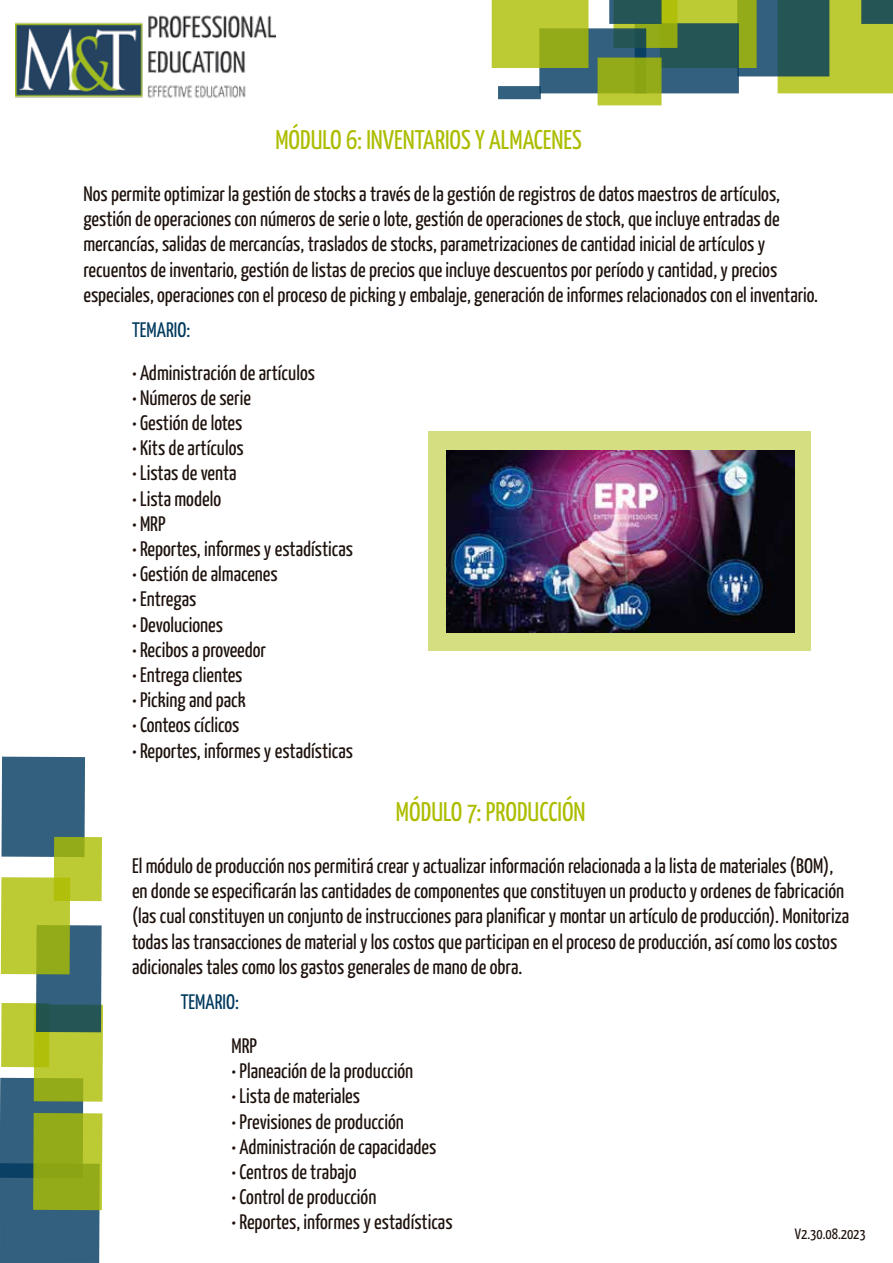
<style>
.page{position:relative;width:893px;height:1263px;background:#fff}
.page>*{position:absolute;margin:0;border:0;box-sizing:border-box;transform-origin:0 0}
.t1{font:27px "Yanone Kaffeesatz";color:#acbd00}
.t2{font:21px/25.2px "Yanone Kaffeesatz";color:#1e120d}
.t3{font:21px "Yanone Kaffeesatz";color:#00395e}
.t4{font:15px "Yanone Kaffeesatz";color:#1e120d}
</style>
<div class="page">
<div style="left:778px;top:0;width:115px;height:93px;background:#bcca33"></div>
<svg style="left:739px;top:0;width:90px;height:76px;background:#295961"></svg>
<svg style="left:677px;top:0;width:80px;height:68px;background:#a7ba27"></svg>
<svg style="left:646px;top:23px;width:93px;height:70px;background:#2b5a64"></svg>
<svg style="left:613px;top:0;width:64px;height:48px"></svg>
<div style="left:609px;top:0;width:53px;height:24px;background:#255655;border:2px solid #00395e"></div>
<div style="left:498px;top:86px;width:43px;height:13px;background:#33607e;border:2px solid #00395e"></div>
<div style="left:861px;top:0;width:32px;height:24px;background:#255655"></div>
<svg style="left:539px;top:28px;width:107px;height:65px;background:#315e73"></svg>
<svg style="left:492px;top:0;width:96px;height:68px;background:#afc02b"></svg>
<svg style="left:598px;top:58px;width:64px;height:47px;background:#9bb01f"></svg>
<svg style="left:0;top:877px;width:103px;height:386px;background:#7f9b59"></svg>
<div style="left:2px;top:757px;width:83px;height:100px;background:#33607e"></div>
<svg style="left:57px;top:840px;width:42px;height:58px;background:#b2c229"></svg>
<div style="left:54px;top:837px;width:48px;height:64px;border:2px solid #acbd00"></div>
<div style="left:428px;top:431px;width:383px;height:220px;background:#d5de80"></div>
<img style="left:15px;top:15px;width:260px;height:83px">
<img style="left:446px;top:451px;width:349px;height:182px">
<p class="t1" style="left:275px;top:123px;width:308px">MÓDULO 6: INVENTARIOS Y ALMACENES</p>
<p class="t2" style="left:83px;top:180px;width:736px">Nos permite optimizar la gestión de stocks a través de la gestión de registros de datos maestros de artículos, gestión de operaciones con números de serie o lote, gestión de operaciones de stock, que incluye entradas de mercancías, salidas de mercancías, traslados de stocks, parametrizaciones de cantidad inicial de artículos y recuentos de inventario, gestión de listas de precios que incluye descuentos por período y cantidad, y precios especiales, operaciones con el proceso de picking y embalaje, generación de informes relacionados con el inventario.</p>
<p class="t3" style="left:132px;top:317px;width:60px">TEMARIO:</p>
<p class="t2" style="left:132px;top:359px;width:184px">• Administración de artículos</p>
<p class="t2" style="left:132px;top:384px;width:120px">• Números de serie</p>
<p class="t2" style="left:132px;top:409px;width:112px">• Gestión de lotes</p>
<p class="t2" style="left:132px;top:435px;width:113px">• Kits de artículos</p>
<p class="t2" style="left:132px;top:460px;width:106px">• Listas de venta</p>
<p class="t2" style="left:132px;top:485px;width:90px">• Lista modelo</p>
<p class="t2" style="left:132px;top:510px;width:35px">• MRP</p>
<p class="t2" style="left:132px;top:535px;width:223px">• Reportes, informes y estadísticas</p>
<p class="t2" style="left:132px;top:561px;width:147px">• Gestión de almacenes</p>
<p class="t2" style="left:132px;top:586px;width:66px">• Entregas</p>
<p class="t2" style="left:132px;top:611px;width:92px">• Devoluciones</p>
<p class="t2" style="left:132px;top:636px;width:136px">• Recibos a proveedor</p>
<p class="t2" style="left:132px;top:661px;width:112px">• Entrega clientes</p>
<p class="t2" style="left:132px;top:687px;width:115px">• Picking and pack</p>
<p class="t2" style="left:132px;top:712px;width:109px">• Conteos cíclicos</p>
<p class="t2" style="left:132px;top:737px;width:223px">• Reportes, informes y estadísticas</p>
<p class="t1" style="left:396px;top:795px;width:191px">MÓDULO 7: PRODUCCIÓN</p>
<p class="t2" style="left:132px;top:852px;width:719px">El módulo de producción nos permitirá crear y actualizar información relacionada a la lista de materiales (BOM), en donde se especificarán las cantidades de componentes que constituyen un producto y ordenes de fabricación (las cual constituyen un conjunto de instrucciones para planificar y montar un artículo de producción). Monitoriza todas las transacciones de material y los costos que participan en el proceso de producción, así como los costos adicionales tales como los gastos generales de mano de obra.</p>
<p class="t3" style="left:181px;top:989px;width:60px">TEMARIO:</p>
<p class="t2" style="left:232px;top:1032px;width:27px">MRP</p>
<p class="t2" style="left:232px;top:1058px;width:183px">• Planeación de la producción</p>
<p class="t2" style="left:232px;top:1083px;width:130px">• Lista de materiales</p>
<p class="t2" style="left:232px;top:1108px;width:174px">• Previsiones de producción</p>
<p class="t2" style="left:232px;top:1133px;width:206px">• Administración de capacidades</p>
<p class="t2" style="left:232px;top:1158px;width:126px">• Centros de trabajo</p>
<p class="t2" style="left:232px;top:1184px;width:146px">• Control de producción</p>
<p class="t2" style="left:232px;top:1209px;width:223px">• Reportes, informes y estadísticas</p>
<p class="t4" style="left:795px;top:1225px;width:72px">V2.30.08.2023</p>
</div>
